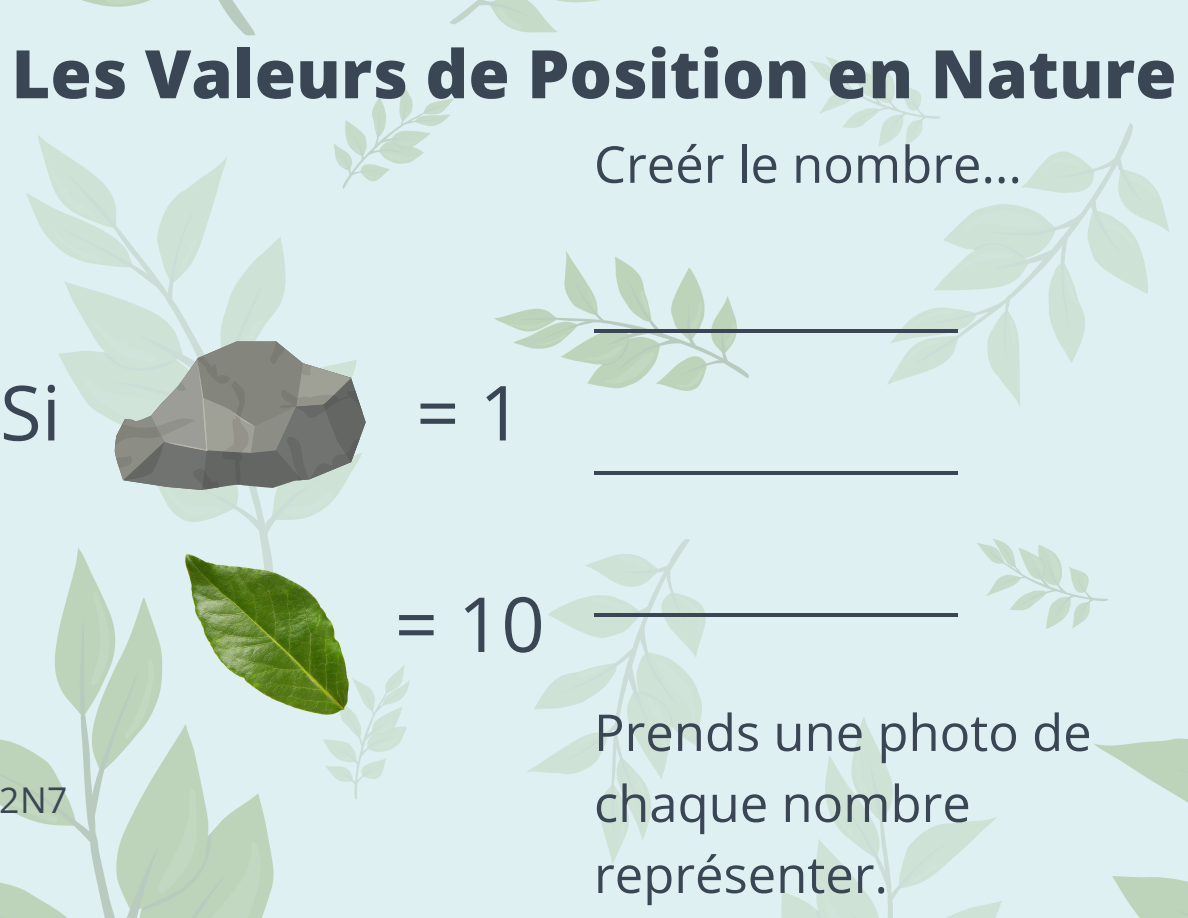
<style>
.page{position:relative;width:1188px;height:918px;background:#fff}
.page>*{position:absolute;margin:0;border:0;box-sizing:border-box;transform-origin:0 0}
.t1{font:76.05px "Open Sans";color:#3a4654}
.t2{font:800 66.9px "Open Sans";color:#3a4654}
.t3{font:50.7px/70.9px "Open Sans";color:#3a4654}
.t4{font:35.55px "Open Sans";color:#3a4654}
</style>
<div class="page">
<img style="left:0;top:0;width:1188px;height:918px">
<svg style="left:115px;top:341px;width:251px;height:149px"></svg>
<img style="left:185px;top:554px;width:163px;height:160px">
<p class="t2" style="left:11px;top:27px;width:1167px">Les Valeurs de Position en Nature</p>
<p class="t3" style="left:594px;top:128px;width:429px">Creér le nombre...</p>
<p class="t1" style="left:0;top:359px;width:62px">Si</p>
<p class="t1" style="left:416px;top:359px;width:108px">= 1</p>
<p class="t4" style="left:0;top:775px;width:69px">2N7</p>
<p class="t1" style="left:395px;top:571px;width:151px">= 10</p>
<p class="t3" style="left:594px;top:270px;width:366px">________________</p>
<p class="t3" style="left:594px;top:412px;width:366px">________________</p>
<p class="t3" style="left:594px;top:554px;width:366px">________________</p>
<p class="t3" style="left:594px;top:696px;width:499px">Prends une photo de chaque nombre représenter.</p>
</div>
